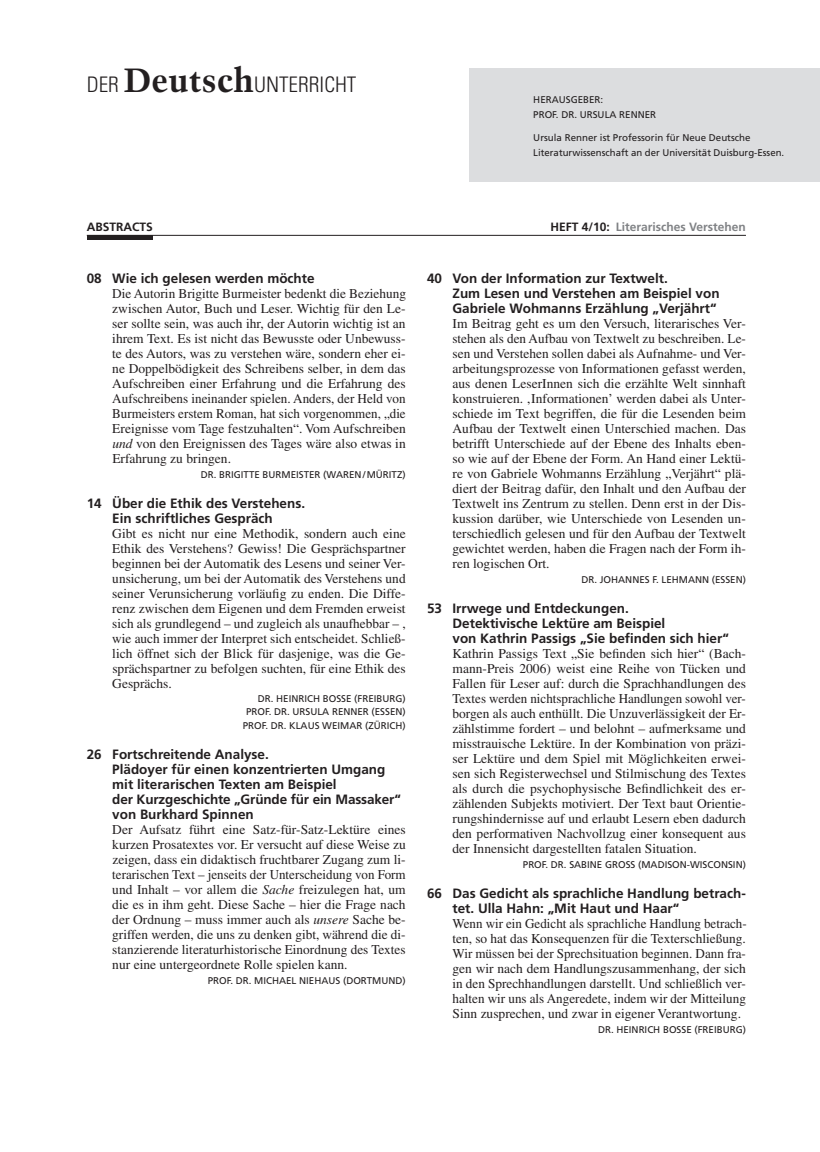
<style>
.page{position:relative;width:820px;height:1152px;background:#fff}
.page>*{position:absolute;margin:0;border:0;box-sizing:border-box;transform-origin:0 0}
.t1{font:300 condensed 21.45px "Univers LT Std";color:#231f20}
.t2{font:13.5px/15px "Times LT Std";color:#231f20;text-align:justify}
.t3{font:700 13.5px/15px "Frutiger LT Std";color:#231f20}
.t4{font:700 12px "Frutiger LT Std";color:#808285}
.t5{font:700 12px "Frutiger LT Std";letter-spacing:.165em;color:#231f20}
.t6{font:9.75px/15px "Frutiger LT Std";color:#231f20}
.s1{font-family:"Trump Mediaeval LT Std";font-weight:700;font-stretch:normal;font-size:33.6px}
.s2{color:#231f20}
.s3{font-style:italic}
</style>
<div class="page">
<hr style="left:87px;top:235px;width:659px;height:1px;background:#231f20">
<div style="left:87px;top:235px;width:66px;height:5px;background:#231f20"></div>
<div style="left:469px;top:68px;width:349px;height:113px;background:#dcdddf"></div>
<hr style="left:818px;top:68px;width:2px;height:113px;background:#dcdddf">
<h1 class="t1" style="left:87px;top:72px;width:271px">DER <span class="s1">Deutsch</span>UNTERRICHT</h1>
<p class="t6" style="left:533px;top:92px;width:124px">HERAUSGEBER:<br>PROF. DR. U RSULA RENNER</p>
<p class="t6" style="left:533px;top:130px;width:252px">U RSULA RENNER IST PROFESSORIN FÜR NEUE DEUTSCHE<br>LITERATURWISSENSCHAFT AN DER U NIVERSITÄT DUISBURG-ESSEN.</p>
<p class="t5" style="left:87px;top:220px;width:68px">Abstracts</p>
<p class="t4" style="left:550px;top:220px;width:197px"><span class="s2">Heft 4/10:</span> Literarisches Verstehen</p>
<p class="t3" style="left:87px;top:271px;width:229px">08 Wie ich gelesen werden möchte</p>
<p class="t2" style="left:112px;top:286px;width:295px">Die Autorin Brigitte Burmeister bedenkt die Beziehung zwischen Autor, Buch und Leser. Wichtig für den Le&shy;ser sollte sein, was auch ihr, der Autorin wichtig ist an ihrem Text. Es ist nicht das Bewusste oder Unbewuss&shy;te des Autors, was zu verstehen wäre, sondern eher ei&shy;ne Doppelbödigkeit des Schreibens selber, in dem das Aufschreiben einer Erfahrung und die Erfahrung des Aufschreibens ineinander spielen. Anders, der Held von Burmeisters erstem Roman, hat sich vorgenommen, „die Ereignisse vom Tage festzuhalten“. Vom Aufschreiben <span class="s3">und</span> von den Ereignissen des Tages wäre also etwas in Erfahrung zu bringen.</p>
<p class="t6" style="left:201px;top:467px;width:206px">DR. B RIGITTE B URMEISTER (WAREN/ M ÜRITZ)</p>
<p class="t3" style="left:87px;top:496px;width:220px">14 Über die Ethik des Verstehens.<br>E</p>
<p class="t3" style="left:120px;top:511px;width:154px">in schriftliches Gespräch</p>
<p class="t2" style="left:112px;top:526px;width:295px">Gibt es nicht nur eine Methodik, sondern auch eine Ethik des Verstehens? Gewiss! Die Gesprächspartner beginnen bei der Automatik des Lesens und seiner Ver&shy;unsicherung, um bei der Automatik des Verstehens und seiner Verunsicherung vorläufig zu enden. Die Diffe&shy;renz zwischen dem Eigenen und dem Fremden erweist sich als grundlegend – und zugleich als unaufhebbar – , wie auch immer der Interpret sich entscheidet. Schließ&shy;lich öffnet sich der Blick für dasjenige, was die Ge&shy;sprächspartner zu befolgen suchten, für eine Ethik des Gesprächs.</p>
<p class="t6" style="left:243px;top:691px;width:164px;line-height:13.5px;text-align:right">DR. HEINRICH BOSSE (FREIBURG)<br>PROF. DR. U RSULA RENNER (ESSEN)<br>PROF. DR. KLAUS WEIMAR (ZÜRICH)</p>
<p class="t3" style="left:112px;top:746px;width:290px;text-indent:-26px">26 Fortschreitende Analyse.<br>Plädoyer für einen konzentrierten Umgang mit literarischen Texten am Beispiel<br>der Kurzgeschichte „Gründe für ein Massaker“ von Burkhard Spinnen</p>
<p class="t2" style="left:112px;top:821px;width:295px">Der Aufsatz führt eine Satz-für-Satz-Lektüre eines kurzen Prosatextes vor. Er versucht auf diese Weise zu zeigen, dass ein didaktisch fruchtbarer Zugang zum li&shy;terarischen Text – jenseits der Unterscheidung von Form und Inhalt – vor allem die <span class="s3">Sache</span> freizulegen hat, um die es in ihm geht. Diese Sache – hier die Frage nach der Ordnung – muss immer auch als <span class="s3">unsere</span> Sache be&shy;griffen werden, die uns zu denken gibt, während die di&shy;stanzierende literaturhistorische Einordnung des Textes nur eine untergeordnete Rolle spielen kann.</p>
<p class="t6" style="left:208px;top:973px;width:199px">PROF. DR. M ICHAEL N IEHAUS (DORTMUND)</p>
<p class="t3" style="left:452px;top:271px;width:269px;text-indent:-26px">40 Von der Information zur Textwelt.<br>Zum Lesen und Verstehen am Beispiel von<br>Gabriele Wohmanns Erzählung „Verjährt“</p>
<p class="t2" style="left:452px;top:316px;width:295px">Im Beitrag geht es um den Versuch, literarisches Ver&shy;stehen als den Aufbau von Textwelt zu beschreiben. Le&shy;sen und Verstehen sollen dabei als Aufnahme- und Ver&shy;arbeitungsprozesse von Informationen gefasst werden, aus denen LeserInnen sich die erzählte Welt sinnhaft konstruieren. ‚Informationen’ werden dabei als Unter&shy;schiede im Text begriffen, die für die Lesenden beim Aufbau der Textwelt einen Unterschied machen. Das betrifft Unterschiede auf der Ebene des Inhalts eben&shy;so wie auf der Ebene der Form. An Hand einer Lektü&shy;re von Gabriele Wohmanns Erzählung „Verjährt“ plä&shy;diert der Beitrag dafür, den Inhalt und den Aufbau der Textwelt ins Zentrum zu stellen. Denn erst in der Dis&shy;kussion darüber, wie Unterschiede von Lesenden un&shy;terschiedlich gelesen und für den Aufbau der Textwelt gewichtet werden, haben die Fragen nach der Form ih&shy;ren logischen Ort.</p>
<p class="t6" style="left:581px;top:572px;width:166px">DR. JOHANNES F. LEH MANN (ESSEN)</p>
<p class="t3" style="left:452px;top:601px;width:278px;text-indent:-26px">53 Irrwege und Entdeckungen.<br>Detektivische Lektüre am Beispiel<br>von Kathrin Passigs „Sie befinden sich hier“</p>
<p class="t2" style="left:452px;top:646px;width:295px">Kathrin Passigs Text „Sie befinden sich hier“ (Bach&shy;mann-Preis 2006) weist eine Reihe von Tücken und Fallen für Leser auf: durch die Sprachhandlungen des Textes werden nichtsprachliche Handlungen sowohl ver&shy;borgen als auch enthüllt. Die Unzuverlässigkeit der Er&shy;zählstimme fordert – und belohnt – aufmerksame und misstrauische Lektüre. In der Kombination von präzi&shy;ser Lektüre und dem Spiel mit Möglichkeiten erwei&shy;sen sich Registerwechsel und Stilmischung des Textes als durch die psychophysische Befindlichkeit des er&shy;zählenden Subjekts motiviert. Der Text baut Orientie&shy;rungshindernisse auf und erlaubt Lesern eben dadurch den performativen Nachvollzug einer konsequent aus der Innensicht dargestellten fatalen Situation.</p>
<p class="t6" style="left:523px;top:857px;width:224px">PROF. DR. SABINE GROSS (MADISON-WISCONSIN)</p>
<p class="t3" style="left:452px;top:886px;width:295px;text-indent:-26px">66 Das Gedicht als sprachliche Handlung betrach&shy;tet. Ulla Hahn: „Mit Haut und Haar“</p>
<p class="t2" style="left:452px;top:916px;width:296px">Wenn wir ein Gedicht als sprachliche Handlung betrach&shy;ten, so hat das Konsequenzen für die Texterschließung.<br>Wir müssen bei der Sprechsituation beginnen. Dann fra&shy;gen wir nach dem Handlungszusammenhang, der sich in den Sprechhandlungen darstellt. Und schließlich ver&shy;halten wir uns als Angeredete, indem wir der Mitteilung Sinn zusprechen, und zwar in eigener Verantwortung.</p>
<p class="t6" style="left:598px;top:1022px;width:149px">DR. HEINRICH BOSSE (FREIBURG)</p>
</div>
